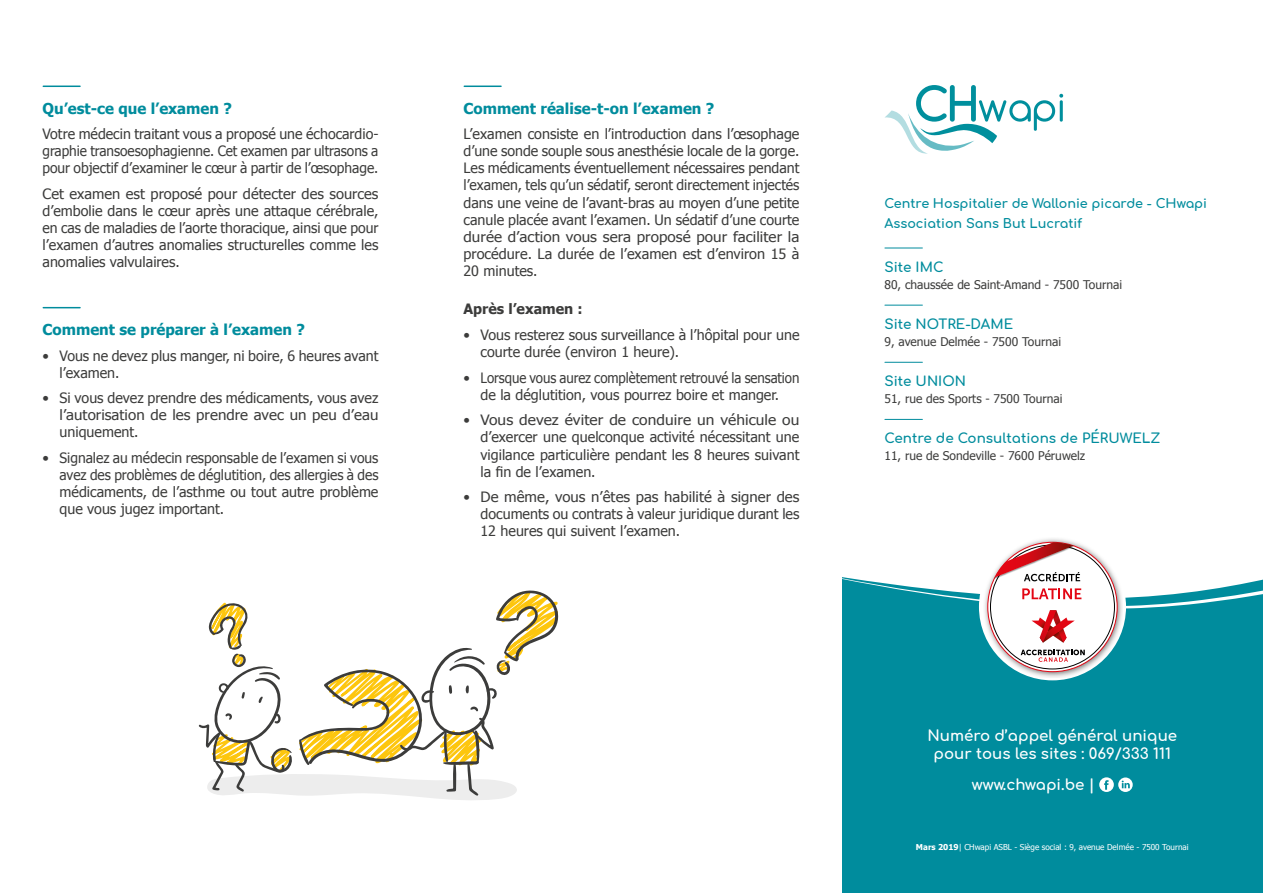
<style>
.page{position:relative;width:1263px;height:893px;background:#fff}
.page>*{position:absolute;margin:0;border:0;box-sizing:border-box;transform-origin:0 0}
.t1{font:700 15px "Tahoma";color:#008c9d}
.t2{font:700 15px/18px "Comfortaa";color:#fff;text-align:center}
.t3{font:14.25px/17.1px "Tahoma";color:#3c3c3b;text-align:justify}
.t4{font:700 14.25px "Tahoma";color:#3c3c3b}
.t5{font:700 13.5px "Comfortaa";color:#008c9d}
.t6{font:700 12.75px/19.4px "Comfortaa";color:#008c9d}
.t7{font:12px "Tahoma";color:#3c3c3b}
.t8{font:8.1px "Tahoma";color:#fff}
.s1{font-weight:700}
</style>
<div class="page">
<div style="left:842px;top:643px;width:421px;height:250px;background:#008c9d"></div>
<hr style="left:43px;top:86px;width:37px;height:1px;background:#008c9d">
<hr style="left:43px;top:307px;width:37px;height:1px;background:#008c9d">
<hr style="left:464px;top:86px;width:37px;height:1px;background:#008c9d">
<svg style="left:198px;top:590px;width:361px;height:210px"></svg>
<svg style="left:885px;top:85px;width:178px;height:69px"></svg>
<hr style="left:885px;top:248px;width:37px;height:1px;background:#008c9d">
<hr style="left:885px;top:305px;width:37px;height:1px;background:#008c9d">
<hr style="left:885px;top:362px;width:37px;height:1px;background:#008c9d">
<hr style="left:885px;top:419px;width:37px;height:1px;background:#008c9d">
<img style="left:983px;top:643px;width:140px;height:35px">
<svg style="left:988px;top:542px;width:129px;height:130px"></svg>
<img style="left:1034px;top:538px;width:39px;height:4px">
<svg style="left:1021px;top:650px;width:64px;height:12px"></svg>
<svg style="left:842px;top:542px;width:421px;height:101px"></svg>
<svg style="left:1099px;top:777px;width:34px;height:15px"></svg>
<p class="t1" style="left:43px;top:98px;width:191px">Qu’est-ce que l’examen ?</p>
<p class="t3" style="left:43px;top:125px;width:337px">Votre médecin traitant vous a proposé une échocardio&shy;graphie transoesophagienne. Cet examen par ultrasons a pour objectif d’examiner le cœur à partir de l’œsophage.</p>
<p class="t3" style="left:43px;top:185px;width:337px">Cet examen est proposé pour détecter des sources d’embolie dans le cœur après une attaque cérébrale, en cas de maladies de l’aorte thoracique, ainsi que pour l’examen d’autres anomalies structurelles comme les anomalies valvulaires.</p>
<p class="t1" style="left:43px;top:319px;width:264px">Comment se préparer à l’examen ?</p>
<p class="t3" style="left:60px;top:346px;width:320px;text-indent:-17px">• Vous ne devez plus manger, ni boire, 6 heures avant l’examen.</p>
<p class="t3" style="left:60px;top:389px;width:320px;text-indent:-17px">• Si vous devez prendre des médicaments, vous avez l’autorisation de les prendre avec un peu d’eau uniquement.</p>
<p class="t3" style="left:60px;top:449px;width:320px;text-indent:-17px">• Signalez au médecin responsable de l’examen si vous avez des problèmes de déglutition, des allergies à des médicaments, de l’asthme ou tout autre problème que vous jugez important.</p>
<p class="t1" style="left:463px;top:98px;width:252px">Comment réalise-t-on l’examen ?</p>
<p class="t3" style="left:463px;top:125px;width:337px">L’examen consiste en l’introduction dans l’œsophage d’une sonde souple sous anesthésie locale de la gorge.<br>Les médicaments éventuellement nécessaires pendant l’examen, tels qu’un sédatif, seront directement injectés dans une veine de l’avant-bras au moyen d’une petite canule placée avant l’examen. Un sédatif d’une courte durée d’action vous sera proposé pour faciliter la procédure. La durée de l’examen est d’environ 15 à 20 minutes.</p>
<p class="t4" style="left:463px;top:299px;width:121px">Après l’examen :</p>
<p class="t3" style="left:480px;top:326px;width:320px;text-indent:-17px">• Vous resterez sous surveillance à l’hôpital pour une courte durée (environ 1 heure).</p>
<p class="t3" style="left:463px;top:368px;width:337px;text-align:center">• Lorsque vous aurez complètement retrouvé la sensation de la déglutition, vous pourrez boire et manger.</p>
<p class="t3" style="left:480px;top:411px;width:320px;text-indent:-17px">• Vous devez éviter de conduire un véhicule ou d’exercer une quelconque activité nécessitant une vigilance particulière pendant les 8 heures suivant la fin de l’examen.</p>
<p class="t3" style="left:480px;top:488px;width:320px;text-indent:-17px">• De même, vous n’êtes pas habilité à signer des documents ou contrats à valeur juridique durant les 12 heures qui suivent l’examen.</p>
<p class="t6" style="left:884px;top:192px;width:324px">Centre Hospitalier de Wallonie picarde - CHwapi<br>Association Sans But Lucratif</p>
<p class="t5" style="left:884px;top:255px;width:60px">Site IMC</p>
<p class="t7" style="left:884px;top:277px;width:239px">80, chaussée de Saint-Amand - 7500 Tournai</p>
<p class="t5" style="left:884px;top:312px;width:130px">Site NOTRE-DAME</p>
<p class="t7" style="left:884px;top:334px;width:178px">9, avenue Delmée - 7500 Tournai</p>
<p class="t5" style="left:884px;top:369px;width:83px">Site UNION</p>
<p class="t7" style="left:884px;top:391px;width:180px">51, rue des Sports - 7500 Tournai</p>
<p class="t5" style="left:884px;top:426px;width:278px">Centre de Consultations de PÉRUWELZ</p>
<p class="t7" style="left:884px;top:448px;width:202px">11, rue de Sondeville - 7600 Péruwelz</p>
<p class="t2" style="left:927px;top:724px;width:251px">Numéro d’appel général unique pour tous les sites : 069/333 111</p>
<p class="t2" style="left:972px;top:773px;width:125px">www.chwapi.be |</p>
<p class="t8" style="left:916px;top:842px;width:274px"><span class="s1">Mars 2019</span>| CHwapi ASBL - Siège social : 9, avenue Delmée - 7500 Tournai</p>
</div>
